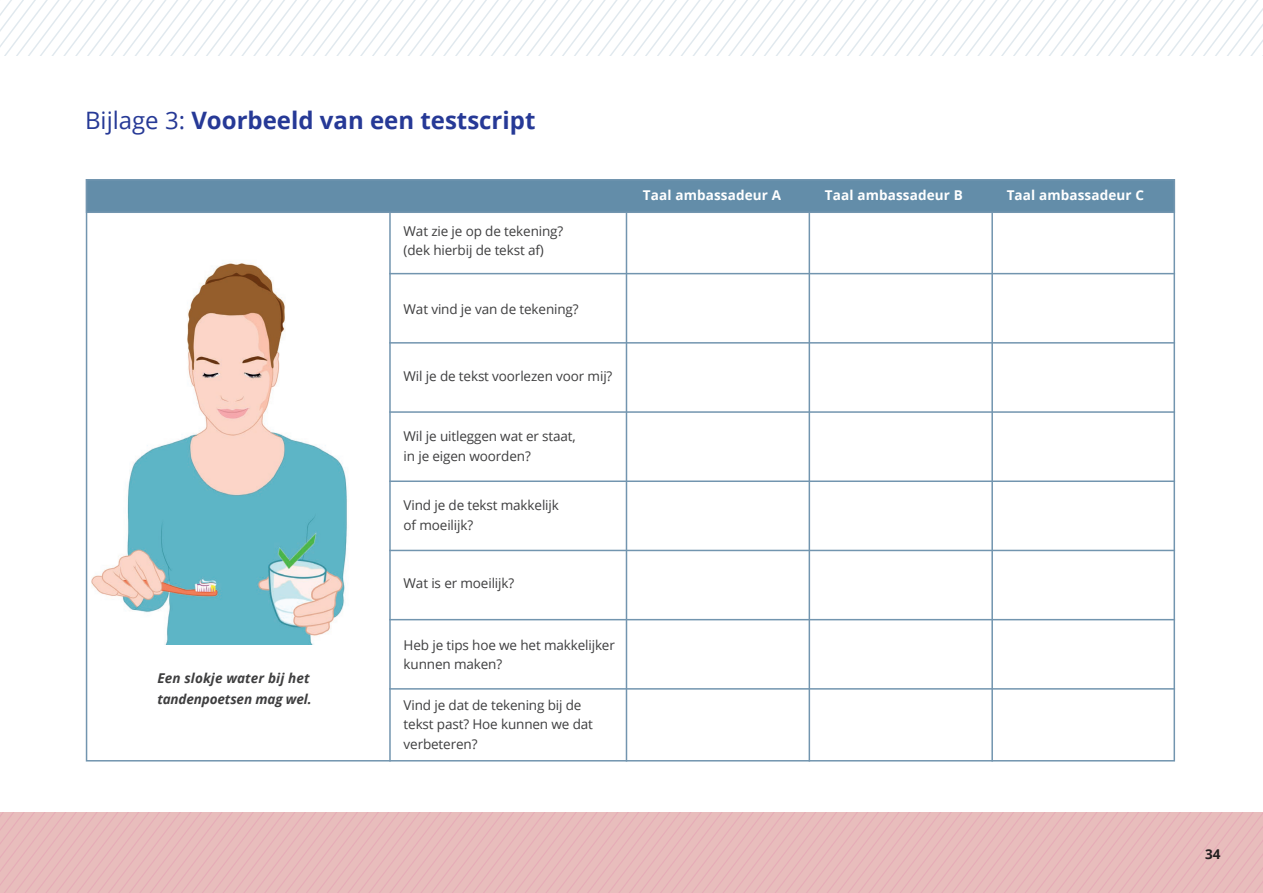
<style>
.page{position:relative;width:1263px;height:893px;background:#fff}
.page>*{position:absolute;margin:0;border:0;box-sizing:border-box;transform-origin:0 0}
.t1{font:700 24px "Open Sans";color:#263996}
.t2{font:13.5px/19.5px "Open Sans";letter-spacing:-.01em;color:#3e3e3f}
.t3{font:700 13.5px "Open Sans";letter-spacing:.01em;color:#fff}
.t4{font:italic 700 13.5px/21px "Open Sans";letter-spacing:-.01em;color:#3e3e3f}
.t5{font:700 13.5px "Open Sans";color:#231f20}
.s1{font-weight:400}
</style>
<div class="page">
<svg style="left:0;top:0;width:1263px;height:55px"></svg>
<svg style="left:0;top:813px;width:1263px;height:80px;background:#e7babb"></svg>
<div style="left:86px;top:179px;width:1089px;height:582px;background:#fff;border:2px solid #7295af"></div>
<img style="left:91px;top:261px;width:307px;height:383px">
<div style="left:86px;top:179px;width:1089px;height:34px;background:#638da9;border:2px solid #7295af"></div>
<hr style="left:389px;top:213px;width:2px;height:548px;background:#7295af">
<hr style="left:626px;top:213px;width:1px;height:548px;background:#7295af">
<hr style="left:808px;top:213px;width:2px;height:548px;background:#7295af">
<hr style="left:991px;top:213px;width:2px;height:548px;background:#7295af">
<hr style="left:389px;top:273px;width:786px;height:1px;background:#7295af">
<hr style="left:389px;top:342px;width:786px;height:2px;background:#7295af">
<hr style="left:389px;top:411px;width:786px;height:2px;background:#7295af">
<hr style="left:389px;top:480px;width:786px;height:2px;background:#7295af">
<hr style="left:389px;top:550px;width:786px;height:1px;background:#7295af">
<hr style="left:389px;top:619px;width:786px;height:1px;background:#7295af">
<hr style="left:389px;top:688px;width:786px;height:2px;background:#7295af">
<h1 class="t1" style="left:85px;top:103px;width:452px"><span class="s1">Bijlage 3:</span> Voorbeeld van een testscript</h1>
<p class="t2" style="left:404px;top:221px;width:161px">Wat zie je op de tekening? (dek hierbij de tekst af)</p>
<p class="t2" style="left:404px;top:299px;width:177px">Wat vind je van de tekening?</p>
<p class="t2" style="left:404px;top:366px;width:210px">Wil je de tekst voorlezen voor mij?</p>
<p class="t2" style="left:404px;top:426px;width:174px">Wil je uitleggen wat er staat, in je eigen woorden?</p>
<p class="t2" style="left:404px;top:495px;width:157px">Vind je de tekst makkelijk of moeilijk?</p>
<p class="t4" style="left:157px;top:667px;width:156px">Een slokje water bij het tandenpoetsen mag wel.</p>
<p class="t2" style="left:404px;top:573px;width:112px">Wat is er moeilijk?</p>
<p class="t2" style="left:404px;top:635px;width:213px">Heb je tips hoe we het makkelijker kunnen maken?</p>
<p class="t2" style="left:404px;top:695px;width:191px">Vind je dat de tekening bij de tekst past? Hoe kunnen we dat verbeteren?</p>
<p class="t3" style="left:643px;top:186px;width:140px">Taal ambassadeur A</p>
<p class="t3" style="left:825px;top:186px;width:139px">Taal ambassadeur B</p>
<p class="t3" style="left:1007px;top:186px;width:139px">Taal ambassadeur C</p>
<p class="t5" style="left:1205px;top:844px;width:17px">34</p>
</div>
